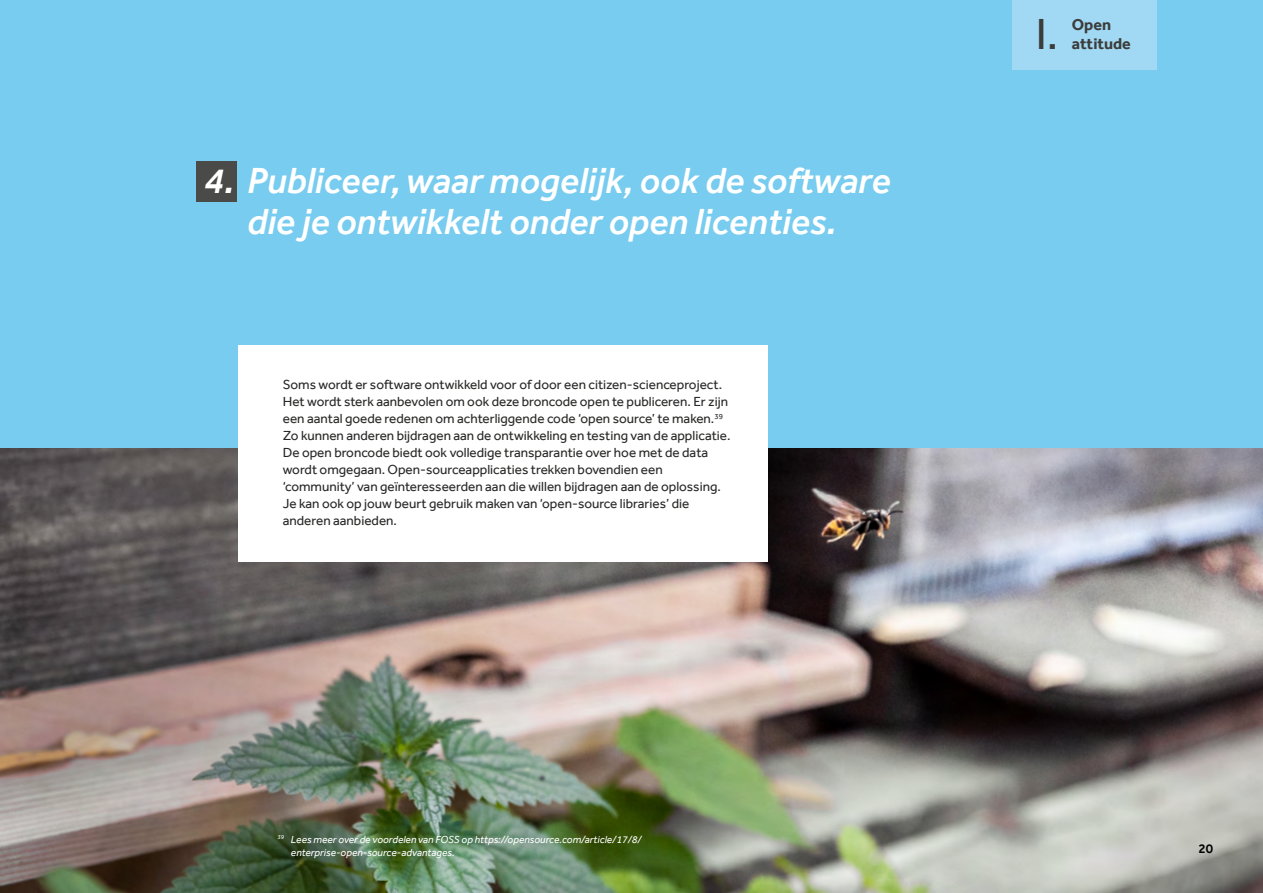
<style>
.page{position:relative;width:1263px;height:893px;background:#77ccef}
.page>*{position:absolute;margin:0;border:0;box-sizing:border-box;transform-origin:0 0}
.t1{font:44.7px "Effra";color:#3c3c3b}
.t2{font:italic 500 37.35px/41.2px "Effra";color:#fff;text-align:center}
.t3{font:700 16.2px/18.9px "Effra";color:#3c3c3b}
.t4{font:13.5px/17px "Effra";color:#282827}
.t5{font:500 13.5px "Effra";color:#000}
.t6{font:italic 10.5px/12.8px "Effra";color:#fff}
</style>
<div class="page">
<div style="left:196px;top:162px;width:41px;height:40px;background:#4a4a49"></div>
<div style="left:1012px;top:0;width:144px;height:70px;background:#a1d9f4"></div>
<img style="left:0;top:449px;width:1263px;height:444px">
<div style="left:238px;top:345px;width:529px;height:217px;background:#fff"></div>
<h2 class="t2" style="left:204px;top:159px;width:688px">4. Publiceer, waar mogelijk, ook de software die je ontwikkelt onder open licenties.</h2>
<p class="t4" style="left:283px;top:376px;width:449px">Soms wordt er software ontwikkeld voor of door een citizen-scienceproject.<br>Het wordt sterk aanbevolen om ook deze broncode open te publiceren. Er zijn een aantal goede redenen om achterliggende code ‘open source’ te maken.<sup>39<br></sup>Zo kunnen anderen bijdragen aan de ontwikkeling en testing van de applicatie.<br>De open broncode biedt ook volledige transparantie over hoe met de data wordt omgegaan. Open-sourceapplicaties trekken bovendien een ‘community’ van geïnteresseerden aan die willen bijdragen aan de oplossing.<br>Je kan ook op jouw beurt gebruik maken van ‘open-source libraries’ die anderen aanbieden.</p>
<h1 class="t1" style="left:1036px;top:7px;width:24px">I.</h1>
<p class="t3" style="left:1072px;top:15px;width:61px">Open attitude</p>
<p class="t6" style="left:291px;top:833px;width:352px;text-indent:-13px"><sup>39</sup> Lees meer over de voordelen van FOSS op https://opensource.com/article/17/8/ enterprise-open-source-advantages.</p>
<p class="t5" style="left:1198px;top:841px;width:16px">20</p>
</div>
